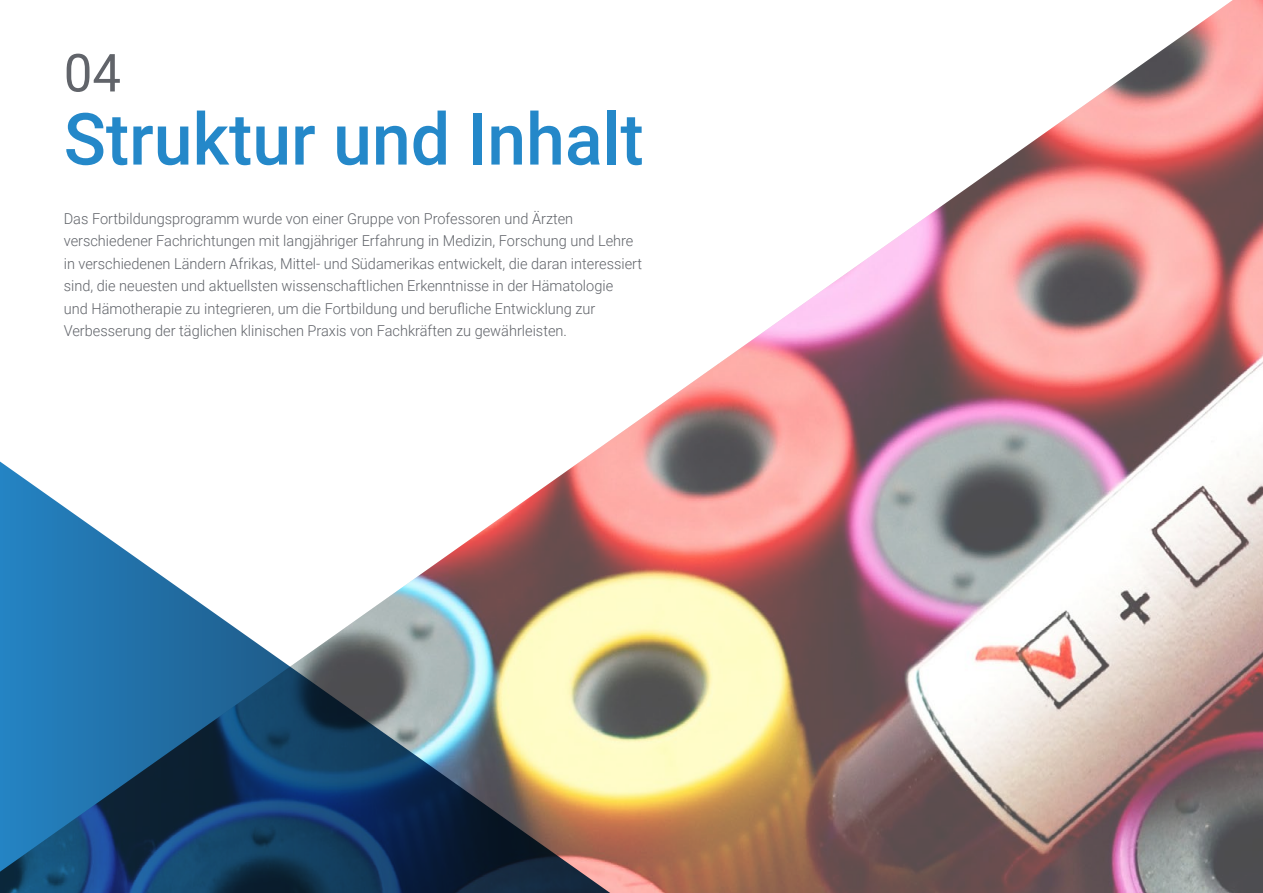
<style>
.page{position:relative;width:1263px;height:893px;background:#fff}
.page>*{position:absolute;margin:0;border:0;box-sizing:border-box;transform-origin:0 0}
.t1{font:500 72px "Roboto";color:#2488c9}
.t2{font:52.5px "Roboto";color:#61646a}
.t3{font:300 15px/22.5px "Roboto";color:#61646a}
</style>
<div class="page">
<img style="left:602px;top:0;width:661px;height:893px">
<svg style="left:0;top:446px;width:640px;height:447px"></svg>
<h2 class="t2" style="left:64px;top:36px;width:59px">04</h2>
<h1 class="t1" style="left:64px;top:89px;width:581px">Struktur und Inhalt</h1>
<p class="t3" style="left:64px;top:207px;width:580px">Das Fortbildungsprogramm wurde von einer Gruppe von Professoren und Ärzten verschiedener Fachrichtungen mit langjähriger Erfahrung in Medizin, Forschung und Lehre in verschiedenen Ländern Afrikas, Mittel- und Südamerikas entwickelt, die daran interessiert sind, die neuesten und aktuellsten wissenschaftlichen Erkenntnisse in der Hämatologie<br>und Hämotherapie zu integrieren, um die Fortbildung und berufliche Entwicklung zur Verbesserung der täglichen klinischen Praxis von Fachkräften zu gewährleisten.</p>
</div>
